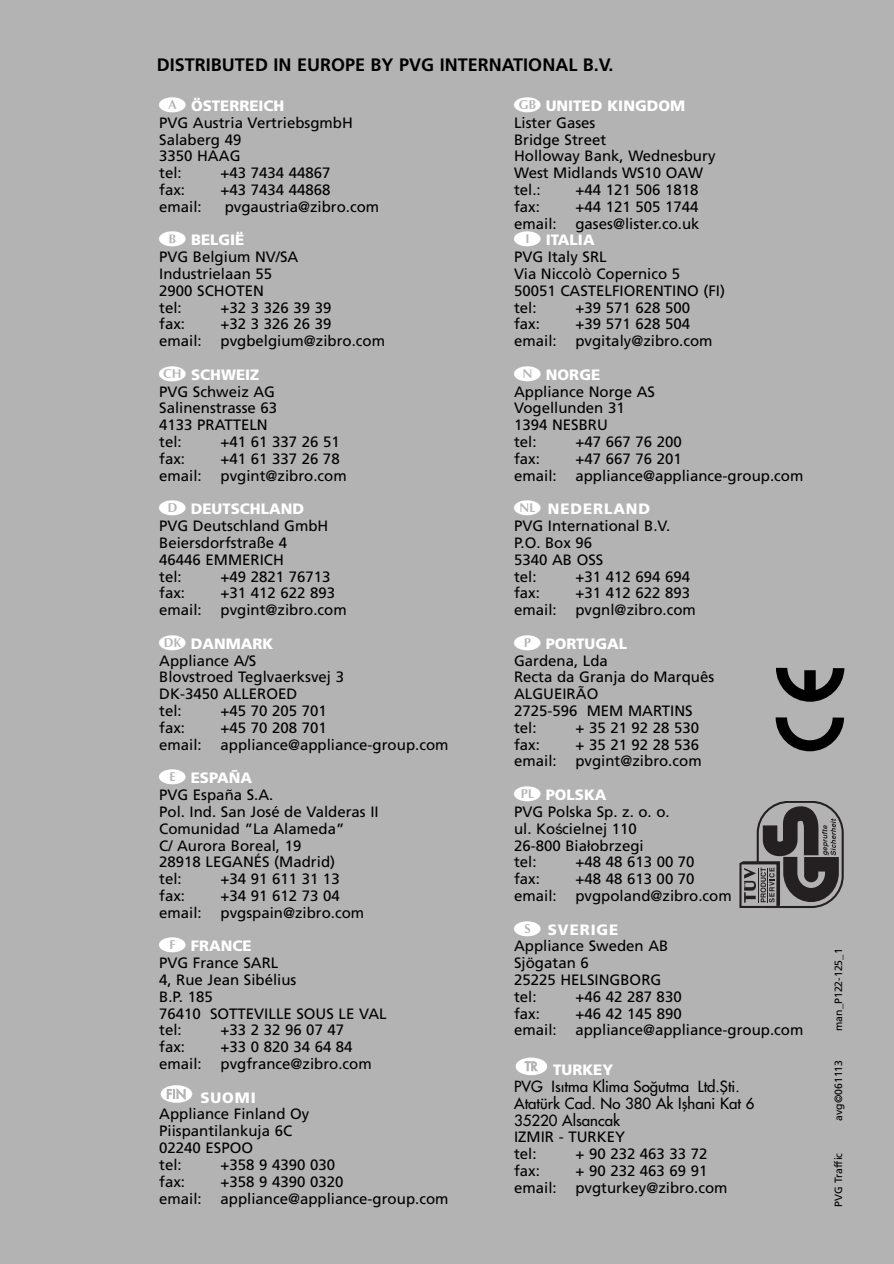
<style>
.page{position:relative;width:894px;height:1264px;background:#fff}
.page>*{position:absolute;margin:0;border:0;box-sizing:border-box;transform-origin:0 0}
.t1{font:700 18px "Frutiger";color:#000}
.t2{font:15px/16.8px "Frutiger";color:#000}
.t3{font:15px/16.8px "Futura Turk";color:#000}
.t4{font:900 15px "Frutiger";color:#fff}
.t5{font:900 15px "Frutiger";letter-spacing:.06em;color:#fff}
.t6{font:12px "Futura Book Turk";color:#b3b3b3}
.t7{font:10.5px "Frutiger";color:#000}
.s1{color:#fff}
.s2{font-weight:900;color:#fff}
.s3{font-family:"Helvetica Neue East A";font-size:14.25px}
.s4{font-family:"Helvetica Neue East A"}
</style>
<div class="page">
<div style="left:0;top:0;width:893px;height:1263px;background:#b3b3b3"></div>
<svg style="left:159px;top:97px;width:27px;height:15px"></svg>
<svg style="left:159px;top:232px;width:27px;height:15px"></svg>
<svg style="left:159px;top:500px;width:27px;height:15px"></svg>
<svg style="left:159px;top:635px;width:27px;height:15px"></svg>
<svg style="left:159px;top:769px;width:27px;height:15px"></svg>
<svg style="left:514px;top:232px;width:26px;height:15px"></svg>
<svg style="left:514px;top:500px;width:26px;height:15px"></svg>
<svg style="left:514px;top:635px;width:26px;height:15px"></svg>
<svg style="left:514px;top:786px;width:26px;height:15px"></svg>
<svg style="left:514px;top:920px;width:26px;height:15px"></svg>
<p class="t1" style="left:157px;top:58px;width:458px">DISTRIBUTED IN EUROPE BY PVG INTERNATIONAL B.V.</p>
<p class="t4" style="left:191px;top:100px;width:95px">ÖSTERREICH</p>
<p class="t2" style="left:159px;top:115px;width:195px">PVG Austria VertriebsgmbH<br>Salaberg 49<br>3350 HAAG<br>tel:</p>
<p class="t2" style="left:220px;top:166px;width:111px">+43 7434 44867</p>
<p class="t2" style="left:159px;top:182px;width:27px">fax:</p>
<p class="t2" style="left:220px;top:182px;width:111px">+43 7434 44868</p>
<p class="t2" style="left:159px;top:199px;width:44px">email:</p>
<p class="t2" style="left:225px;top:199px;width:156px">pvgaustria@zibro.com</p>
<p class="t4" style="left:191px;top:234px;width:55px">BELGIË</p>
<p class="t2" style="left:159px;top:250px;width:141px">PVG Belgium NV/SA<br>Industrielaan 55<br>2900 SCHOTEN<br>tel:</p>
<p class="t2" style="left:220px;top:300px;width:112px">+32 3 326 39 39</p>
<p class="t2" style="left:159px;top:317px;width:27px">fax:</p>
<p class="t2" style="left:220px;top:317px;width:112px">+32 3 326 26 39</p>
<p class="t2" style="left:159px;top:334px;width:44px">email:</p>
<p class="t2" style="left:220px;top:334px;width:166px">pvgbelgium@zibro.com</p>
<p class="t2" style="left:159px;top:367px;width:119px"><span class="s1">❑</span> <span class="s2">SCHWEIZ<br></span>PVG Schweiz AG<br>Salinenstrasse 63<br>4133 PRATTELN tel:</p>
<p class="t2" style="left:220px;top:434px;width:121px">+41 61 337 26 51</p>
<p class="t2" style="left:159px;top:451px;width:27px">fax:</p>
<p class="t2" style="left:220px;top:451px;width:121px">+41 61 337 26 78</p>
<p class="t2" style="left:159px;top:468px;width:44px">email:</p>
<p class="t2" style="left:220px;top:468px;width:128px">pvgint@zibro.com</p>
<p class="t4" style="left:191px;top:503px;width:115px">DEUTSCHLAND</p>
<p class="t2" style="left:159px;top:518px;width:171px">PVG Deutschland GmbH<br>Beiersdorfstraße 4<br>46446 EMMERICH<br>tel:</p>
<p class="t2" style="left:220px;top:569px;width:111px">+49 2821 76713</p>
<p class="t2" style="left:159px;top:586px;width:27px">fax:</p>
<p class="t2" style="left:220px;top:586px;width:116px">+31 412 622 893</p>
<p class="t2" style="left:159px;top:602px;width:44px">email:</p>
<p class="t2" style="left:220px;top:602px;width:128px">pvgint@zibro.com</p>
<p class="t4" style="left:191px;top:637px;width:84px">DANMARK</p>
<p class="t2" style="left:159px;top:653px;width:186px">Appliance A/S<br>Blovstroed Teglvaerksvej 3<br>DK-3450 ALLEROED<br>tel:</p>
<p class="t2" style="left:220px;top:703px;width:108px">+45 70 205 701</p>
<p class="t2" style="left:159px;top:720px;width:27px">fax:</p>
<p class="t2" style="left:220px;top:720px;width:108px">+45 70 208 701</p>
<p class="t2" style="left:159px;top:737px;width:44px">email:</p>
<p class="t2" style="left:220px;top:737px;width:229px">appliance@appliance-group.com</p>
<p class="t4" style="left:191px;top:772px;width:63px">ESPAÑA</p>
<p class="t2" style="left:159px;top:787px;width:221px">PVG España S.A.<br>Pol. Ind. San José de Valderas II<br>Comunidad ”La Alameda”<br>C/ Aurora Boreal, 19<br>28918 LEGANÉS (Madrid)<br>tel:</p>
<p class="t2" style="left:220px;top:871px;width:121px">+34 91 611 31 13</p>
<p class="t2" style="left:159px;top:888px;width:27px">fax:</p>
<p class="t2" style="left:220px;top:888px;width:121px">+34 91 612 73 04</p>
<p class="t2" style="left:159px;top:905px;width:44px">email:</p>
<p class="t2" style="left:220px;top:905px;width:145px">pvgspain@zibro.com</p>
<p class="t2" style="left:159px;top:938px;width:229px"><span class="s1">✓</span> <span class="s2">FRANCE<br></span>PVG France SARL<br>4, Rue Jean Sibélius<br>B.P. 185<br>76410 SOTTEVILLE SOUS LE VAL tel:</p>
<p class="t2" style="left:220px;top:1022px;width:125px">+33 2 32 96 07 47</p>
<p class="t2" style="left:159px;top:1039px;width:27px">fax:</p>
<p class="t2" style="left:220px;top:1039px;width:134px">+33 0 820 34 64 84</p>
<p class="t2" style="left:159px;top:1056px;width:44px">email:</p>
<p class="t2" style="left:220px;top:1056px;width:153px">pvgfrance@zibro.com</p>
<p class="t4" style="left:200px;top:1091px;width:57px">SUOMI</p>
<p class="t2" style="left:159px;top:1106px;width:152px">Appliance Finland Oy<br>Piispantilankuja 6C<br>02240 ESPOO<br>tel:</p>
<p class="t6" style="left:166px;top:1087px;width:21px">FIN</p>
<p class="t2" style="left:220px;top:1157px;width:116px">+358 9 4390 030</p>
<p class="t2" style="left:159px;top:1174px;width:27px">fax:</p>
<p class="t2" style="left:220px;top:1174px;width:124px">+358 9 4390 0320</p>
<p class="t2" style="left:159px;top:1190px;width:44px">email:</p>
<p class="t2" style="left:220px;top:1190px;width:229px">appliance@appliance-group.com</p>
<p class="t2" style="left:514px;top:98px;width:203px"><span class="s1">✔</span> <span class="s2">UNITED KINGDOM<br></span>Lister Gases<br>Bridge Street<br>Holloway Bank, Wednesbury<br>West Midlands WS10 OAW tel.:</p>
<p class="t2" style="left:575px;top:182px;width:124px">+44 121 506 1818</p>
<p class="t2" style="left:514px;top:199px;width:27px">fax:</p>
<p class="t2" style="left:575px;top:199px;width:124px">+44 121 505 1744</p>
<p class="t2" style="left:514px;top:216px;width:44px">email:</p>
<p class="t2" style="left:575px;top:216px;width:125px">gases@lister.co.uk</p>
<p class="t4" style="left:545px;top:234px;width:50px">ITALIA</p>
<p class="t2" style="left:514px;top:250px;width:212px">PVG Italy SRL<br>Via Niccolò Copernico 5<br>50051 CASTELFIORENTINO (FI) tel:</p>
<p class="t2" style="left:575px;top:300px;width:116px">+39 571 628 500</p>
<p class="t2" style="left:514px;top:317px;width:27px">fax:</p>
<p class="t2" style="left:575px;top:317px;width:116px">+39 571 628 504</p>
<p class="t2" style="left:514px;top:334px;width:44px">email:</p>
<p class="t2" style="left:575px;top:334px;width:139px">pvgitaly@zibro.com</p>
<p class="t2" style="left:514px;top:367px;width:142px"><span class="s1">◆</span> <span class="s2">NORGE<br></span>Appliance Norge AS<br>Vogellunden 31<br>1394 NESBRU<br>tel:</p>
<p class="t2" style="left:575px;top:434px;width:108px">+47 667 76 200</p>
<p class="t2" style="left:514px;top:451px;width:27px">fax:</p>
<p class="t2" style="left:575px;top:451px;width:108px">+47 667 76 201</p>
<p class="t2" style="left:514px;top:468px;width:44px">email:</p>
<p class="t2" style="left:575px;top:468px;width:229px">appliance@appliance-group.com</p>
<p class="t5" style="left:548px;top:503px;width:104px">NEDERLAND</p>
<p class="t2" style="left:514px;top:518px;width:158px">PVG International B.V.<br>P.O. Box 96<br>5340 AB OSS<br>tel:</p>
<p class="t2" style="left:575px;top:569px;width:116px">+31 412 694 694</p>
<p class="t2" style="left:514px;top:586px;width:27px">fax:</p>
<p class="t2" style="left:575px;top:586px;width:116px">+31 412 622 893</p>
<p class="t2" style="left:514px;top:602px;width:44px">email:</p>
<p class="t2" style="left:575px;top:602px;width:122px">pvgnl@zibro.com</p>
<p class="t4" style="left:545px;top:637px;width:83px">PORTUGAL</p>
<p class="t2" style="left:514px;top:653px;width:202px">Gardena, Lda<br>Recta da Granja do Marquês<br>ALGUEIRÃO<br>2725-596 MEM MARTINS tel:</p>
<p class="t2" style="left:575px;top:720px;width:125px">+ 35 21 92 28 530</p>
<p class="t2" style="left:514px;top:737px;width:27px">fax:</p>
<p class="t2" style="left:575px;top:737px;width:125px">+ 35 21 92 28 536</p>
<p class="t2" style="left:514px;top:754px;width:44px">email:</p>
<p class="t2" style="left:575px;top:754px;width:128px">pvgint@zibro.com</p>
<p class="t4" style="left:545px;top:788px;width:62px">POLSKA</p>
<p class="t2" style="left:514px;top:804px;width:157px">PVG Polska Sp. z. o. o. ul. Ko<span class="s3">ś</span>cielnej 110<br>26-800 Bia<span class="s4">ł</span>obrzegi tel:</p>
<p class="t2" style="left:575px;top:854px;width:121px">+48 48 613 00 70</p>
<p class="t2" style="left:514px;top:871px;width:27px">fax:</p>
<p class="t2" style="left:575px;top:871px;width:121px">+48 48 613 00 70</p>
<p class="t2" style="left:514px;top:888px;width:44px">email:</p>
<p class="t2" style="left:575px;top:888px;width:158px">pvgpoland@zibro.com</p>
<p class="t5" style="left:548px;top:923px;width:72px">SVERIGE</p>
<p class="t2" style="left:514px;top:938px;width:156px">Appliance Sweden AB<br>Sjögatan 6<br>25225 HELSINGBORG tel:</p>
<p class="t2" style="left:575px;top:989px;width:108px">+46 42 287 830</p>
<p class="t2" style="left:514px;top:1006px;width:27px">fax:</p>
<p class="t2" style="left:575px;top:1006px;width:108px">+46 42 145 890</p>
<p class="t2" style="left:514px;top:1022px;width:44px">email:</p>
<p class="t2" style="left:575px;top:1022px;width:229px">appliance@appliance-group.com</p>
<p class="t4" style="left:553px;top:1063px;width:61px">TURKEY</p>
<p class="t3" style="left:514px;top:1078px;width:242px">PVG Is›tma Klima So¤utma Ltd.fiti.<br>Atatürk Cad. No 380 Ak Iflhani Kat 6<br>35220 Alsancak</p>
<p class="t2" style="left:514px;top:1129px;width:112px">IZMIR - TURKEY tel:</p>
<p class="t6" style="left:525px;top:1059px;width:14px">TR</p>
<p class="t2" style="left:575px;top:1146px;width:134px">+ 90 232 463 33 72</p>
<p class="t2" style="left:514px;top:1163px;width:27px">fax:</p>
<p class="t2" style="left:575px;top:1163px;width:134px">+ 90 232 463 69 91</p>
<p class="t2" style="left:514px;top:1180px;width:44px">email:</p>
<p class="t2" style="left:575px;top:1180px;width:154px">pvgturkey@zibro.com</p>
<p class="t7" style="left:834px;top:1030px;width:84px;rotate:-90deg">man_P122-125_1</p>
<p class="t7" style="left:834px;top:1120px;width:62px;rotate:-90deg">avg©061113</p>
<p class="t7" style="left:834px;top:1206px;width:56px;rotate:-90deg">PVG Traffic</p>
</div>
